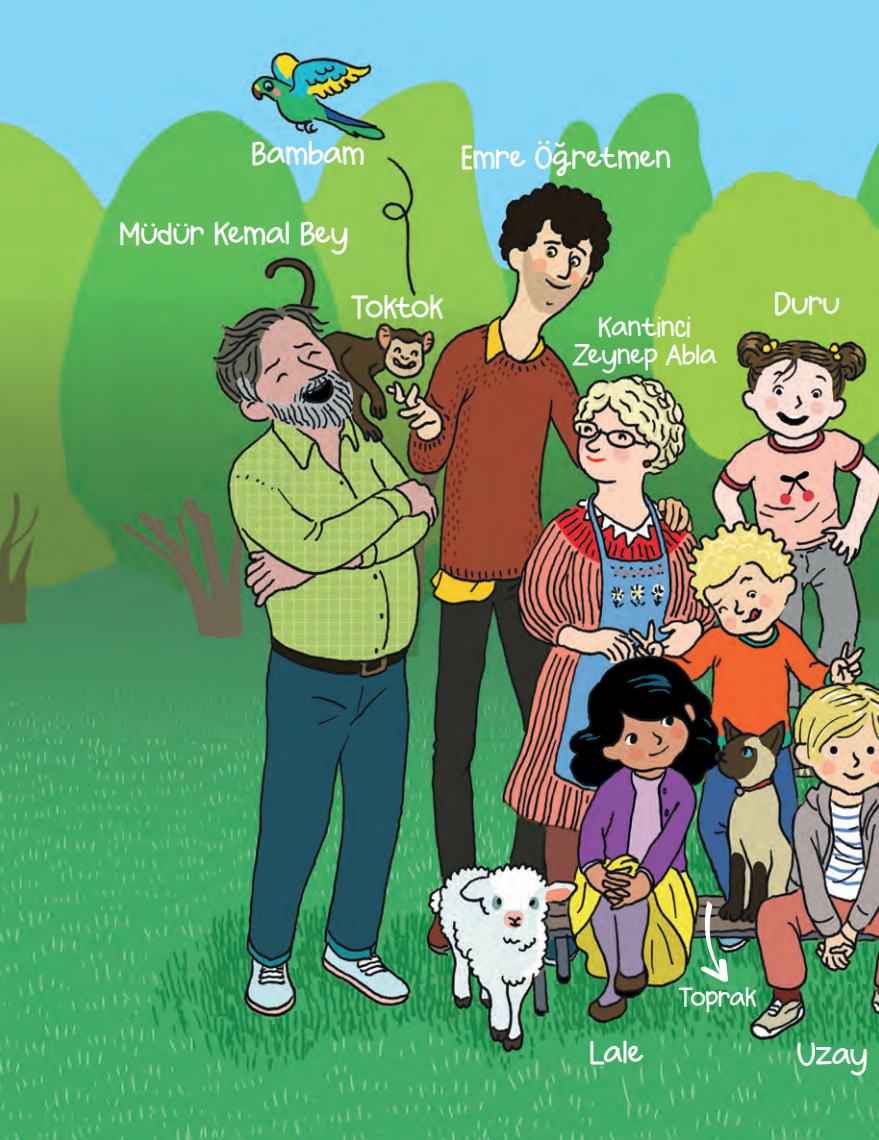
<style>
.page{position:relative;width:879px;height:1140px;background:#fff}
.page>*{position:absolute;margin:0;border:0;box-sizing:border-box;transform-origin:0 0}
.t1{font:32px "Monday Donuts";color:#fff}
.t2{font:28px/28px "Monday Donuts";color:#fff;text-align:center}
.t3{font:26.4px "Monday Donuts";color:#fff}
</style>
<div class="page">
<img style="left:0;top:0;width:879px;height:1140px">
<svg style="left:538px;top:141px;width:11px;height:3px"></svg>
<svg style="left:555px;top:142px;width:10px;height:5px"></svg>
<svg style="left:144px;top:223px;width:11px;height:3px"></svg>
<svg style="left:176px;top:223px;width:12px;height:3px"></svg>
<svg style="left:701px;top:900px;width:27px;height:82px"></svg>
<p class="t1" style="left:251px;top:137px;width:115px">Bambam</p>
<p class="t1" style="left:119px;top:217px;width:231px">Müdür Kemal Bey</p>
<p class="t1" style="left:461px;top:140px;width:211px">Emre Ögretmen</p>
<p class="t1" style="left:351px;top:291px;width:93px">Toktok</p>
<p class="t1" style="left:774px;top:287px;width:67px">Duru</p>
<p class="t2" style="left:573px;top:315px;width:145px">Kantinci<br>Zeynep Abla</p>
<p class="t3" style="left:679px;top:983px;width:79px">Toprak</p>
<p class="t1" style="left:589px;top:1035px;width:56px">Lale</p>
<p class="t1" style="left:797px;top:1037px;width:73px">Uzay</p>
</div>
